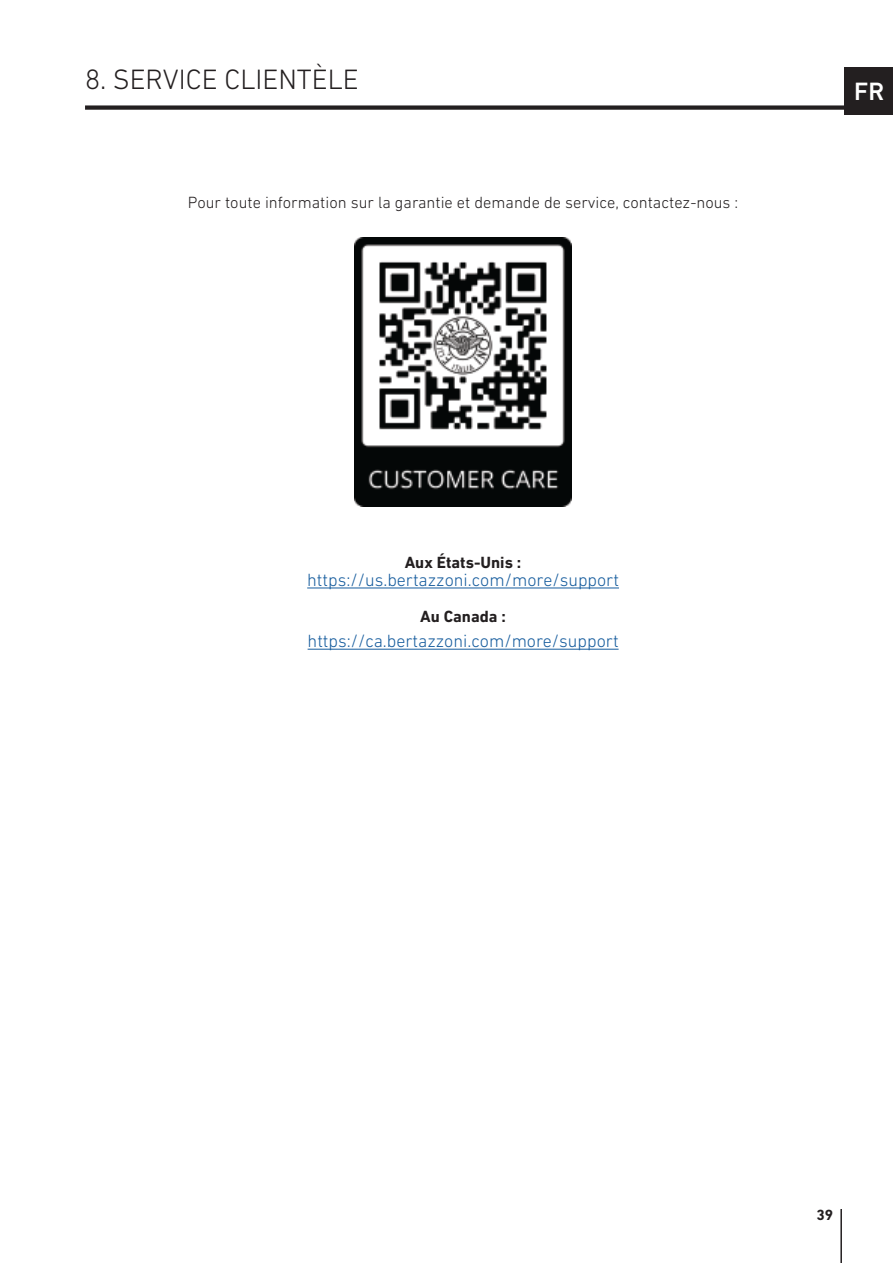
<style>
.page{position:relative;width:893px;height:1263px;background:#fff}
.page>*{position:absolute;margin:0;border:0;box-sizing:border-box;transform-origin:0 0}
.Titolo1{font:300 28.5px "DIN Next LT Pro";color:#231f20}
.t1{font:500 25.5px "DIN Next LT Pro";color:#fff}
.t2{font:300 18px "DIN Next LT Pro";color:#175d9e}
.t3{font:300 16.5px "DIN Next LT Pro";color:#231f20}
.t4{font:700 16.5px "DIN Next LT Pro";color:#231f20}
.t5{font:700 15px "DIN Next LT Pro";color:#231f20}
</style>
<div class="page">
<div style="left:844px;top:67px;width:49px;height:48px;background:#231f20"></div>
<div style="left:85px;top:105px;width:767px;height:5px;background:#231f20"></div>
<hr style="left:307px;top:587px;width:312px;height:1px;background:#175d9e">
<hr style="left:308px;top:649px;width:311px;height:1px;background:#175d9e">
<img style="left:355px;top:237px;width:217px;height:270px">
<hr style="left:840px;top:1209px;width:2px;height:54px;background:#231f20">
<p class="Titolo1" style="left:85px;top:63px;width:275px">8. SERVICE CLIENTÈLE</p>
<p class="t3" style="left:188px;top:193px;width:552px">Pour toute information sur la garantie et demande de service, contactez-nous :</p>
<h2 class="t1" style="left:854px;top:77px;width:32px">FR</h2>
<p class="t4" style="left:405px;top:553px;width:118px">Aux États-Unis :</p>
<p class="t2" style="left:307px;top:570px;width:313px">https://us.bertazzoni.com/more/support</p>
<p class="t4" style="left:420px;top:607px;width:87px">Au Canada :</p>
<p class="t2" style="left:308px;top:631px;width:312px">https://ca.bertazzoni.com/more/support</p>
<p class="t5" style="left:817px;top:1206px;width:18px">39</p>
</div>
